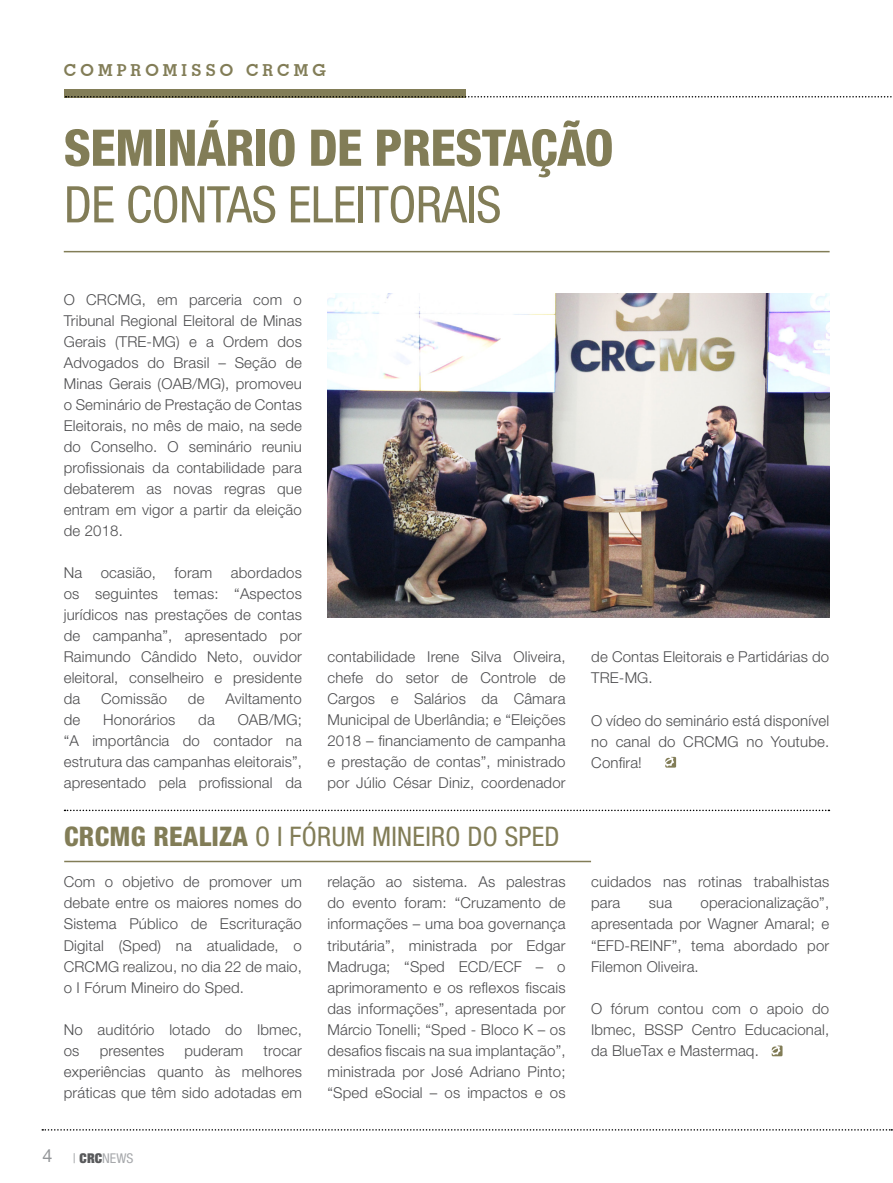
<style>
.page{position:relative;width:893px;height:1183px;background:#fff}
.page>*{position:absolute;margin:0;border:0;box-sizing:border-box;transform-origin:0 0}
.t1{font:800 condensed 50.55px "Helvetica Neue LT Std";letter-spacing:-.01em;color:#827d57}
.t2{font:condensed 50.55px "Helvetica Neue LT Std";letter-spacing:-.01em;color:#827d57}
.t3{font:condensed 27px "Helvetica Neue LT Std";letter-spacing:.01em;color:#827d57}
.t4{font:700 16.5px "Geometric Slab 703 BT";letter-spacing:.25em;color:#827d57}
.t5{font:300 15px/21px "Helvetica Neue LT Std";letter-spacing:.01em;color:#4d4d4f;text-align:justify}
.t6{font:condensed 13.5px "Helvetica Neue LT Std";color:#a7a9ac}
.s1{font-weight:800}
.s2{font-stretch:normal;font-size:18px;color:#939598}
.s3{font-weight:900;color:#58595b}
</style>
<div class="page">
<div style="left:64px;top:89px;width:402px;height:8px;background:#827d57"></div>
<svg style="left:66px;top:96px;width:826px;height:1px"></svg>
<svg style="left:665px;top:756px;width:11px;height:11px"></svg>
<hr style="left:64px;top:251px;width:766px;height:1px;background:#827d57">
<svg style="left:65px;top:809px;width:764px;height:1px"></svg>
<hr style="left:64px;top:860px;width:527px;height:2px;background:#827d57">
<img style="left:327px;top:294px;width:502px;height:323px">
<svg style="left:772px;top:1045px;width:10px;height:10px"></svg>
<svg style="left:42px;top:1129px;width:850px;height:1px"></svg>
<p class="t4" style="left:64px;top:61px;width:114px">COMPROMISS</p>
<p class="t4" style="left:220px;top:61px;width:108px">O CRCMG</p>
<h1 class="t1" style="left:64px;top:116px;width:548px">SEM INÁRIO DE PRESTAÇÃO</h1>
<h1 class="t2" style="left:64px;top:175px;width:439px">DE CONTAS ELEITORAIS</h1>
<p class="t5" style="left:64px;top:288px;width:240px">O CRCMG, em parceria com o Tribunal Regional Eleitoral de Minas Gerais (TRE-MG) e a Ordem dos Advogados do Brasil – Seção de Minas Gerais (OAB/MG), promoveu o Seminário de Prestação de Contas Eleitorais, no mês de maio, na sede do Conselho. O seminário reuniu profissionais da contabilidade para debaterem as novas regras que entram em vigor a partir da eleição de 2018.</p>
<p class="t5" style="left:64px;top:562px;width:240px">Na ocasião, foram abordados os seguintes temas: “Aspectos jurídicos nas prestações de contas de campanha”, apresentado por Raimundo Cândido Neto, ouvidor eleitoral, conselheiro e presidente da</p>
<p class="t5" style="left:101px;top:688px;width:67px">Comissão</p>
<p class="t5" style="left:188px;top:688px;width:18px">de</p>
<p class="t5" style="left:225px;top:688px;width:78px">Aviltamento</p>
<p class="t5" style="left:64px;top:709px;width:240px;text-indent:174px">OAB/MG; “A importância do contador na estrutura das campanhas eleitorais”, apresentado pela profissional da</p>
<p class="t5" style="left:64px;top:709px;width:18px">de</p>
<p class="t5" style="left:103px;top:709px;width:74px">Honorários</p>
<p class="t5" style="left:198px;top:709px;width:18px">da</p>
<p class="t5" style="left:327px;top:646px;width:240px">contabilidade Irene Silva Oliveira, chefe do setor de Controle de Cargos e Salários da Câmara Municipal de Uberlândia; e “Eleições 2018 – financiamento de campanha e prestação de contas”, ministrado por Júlio César Diniz, coordenador</p>
<p class="t5" style="left:591px;top:646px;width:239px">de Contas Eleitorais e Partidárias do<br>TRE-MG.</p>
<p class="t5" style="left:591px;top:709px;width:239px">O vídeo do seminário está disponível no canal do CRCMG no Youtube.<br>Confira!</p>
<h2 class="t3" style="left:64px;top:820px;width:340px"><span class="s1">CRCMG REALIZA</span> O I FÓRUM MINEIRO</h2>
<h2 class="t3" style="left:467px;top:820px;width:78px">DO SPED</h2>
<p class="t5" style="left:327px;top:871px;width:240px">relação ao sistema. As palestras do evento foram: “Cruzamento de informações – uma boa governança tributária”, ministrada por Edgar Madruga; “Sped ECD/ECF – o aprimoramento e os reflexos fiscais das informações”, apresentada por Márcio Tonelli; “Sped - Bloco K – os desafios fiscais na sua implantação”, ministrada por José Adriano Pinto; “Sped eSocial – os impactos e os</p>
<p class="t5" style="left:591px;top:871px;width:240px">cuidados nas rotinas trabalhistas para</p>
<p class="t5" style="left:64px;top:871px;width:240px">Com o objetivo de promover um debate entre os maiores nomes do Sistema Público de Escrituração Digital (Sped) na atualidade, o CRCMG realizou, no dia 22 de maio, o I Fórum Mineiro do Sped.</p>
<p class="t5" style="left:64px;top:1018px;width:240px">No auditório lotado do Ibmec, os</p>
<p class="t5" style="left:591px;top:892px;width:240px;text-indent:110px">operacionalização”, apresentada por Wagner Amaral; e “EFD-REINF”, tema abordado por Filemon Oliveira.</p>
<p class="t5" style="left:591px;top:997px;width:240px">O fórum contou com o apoio do Ibmec, BSSP Centro Educacional, da BlueTax e Mastermaq.</p>
<p class="t5" style="left:649px;top:892px;width:25px">sua</p>
<p class="t5" style="left:100px;top:1039px;width:66px">presentes</p>
<p class="t5" style="left:184px;top:1039px;width:60px">puderam</p>
<p class="t5" style="left:64px;top:1039px;width:240px;text-indent:200px">trocar experiências quanto às melhores práticas que têm sido adotadas em</p>
<p class="t6" style="left:43px;top:1149px;width:92px"><span class="s2">4</span> | <span class="s3">CRC</span>NEWS</p>
</div>
